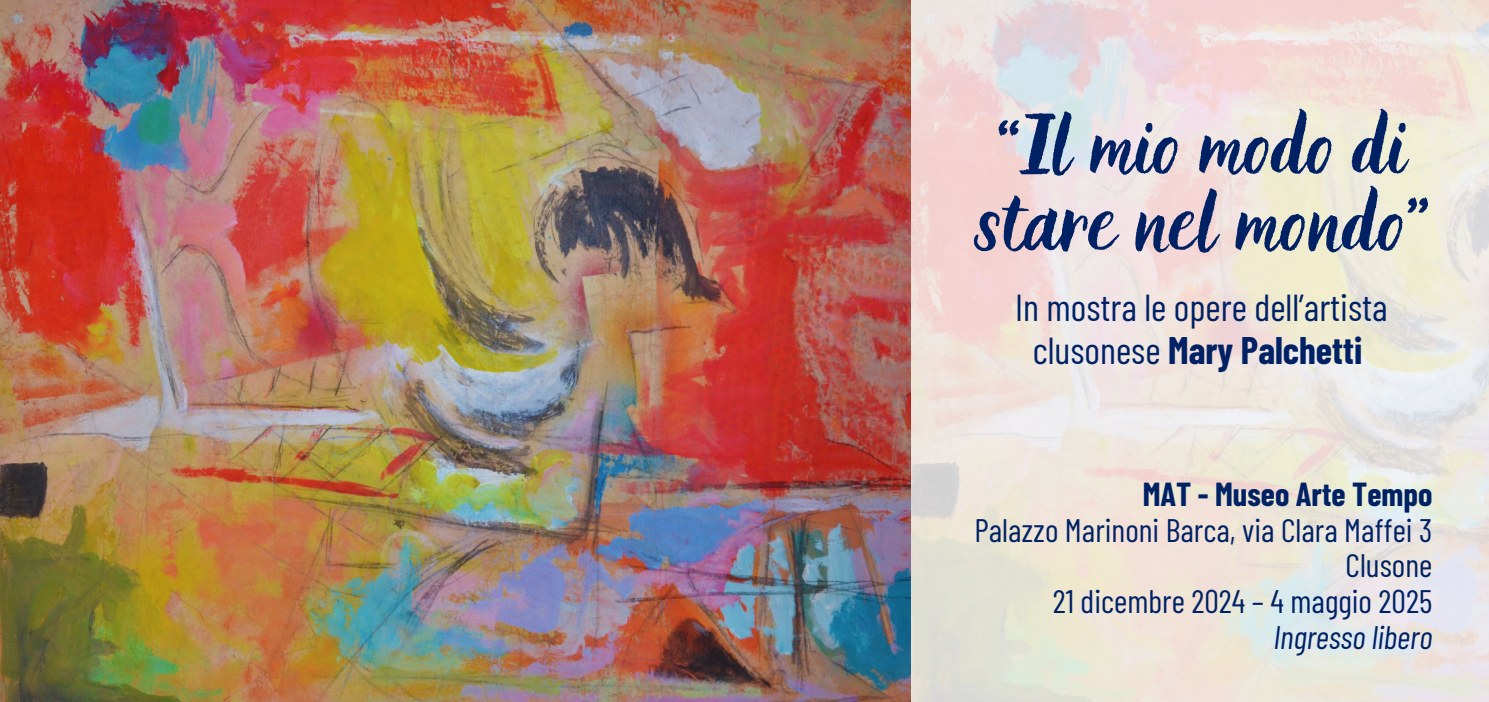
<style>
.page{position:relative;width:1489px;height:702px;background:#fff}
.page>*{position:absolute;margin:0;border:0;box-sizing:border-box;transform-origin:0 0}
.t1{font:65px/77px "Holla";color:#002265;text-align:center}
.t2{font:37.5px/43px "Barlow Condensed";color:#002265;text-align:center}
.t3{font:32.5px/35.5px "Barlow Condensed";color:#002265;text-align:right}
.t4{font:700 32.5px "Barlow Condensed";color:#002265}
.t5{font:italic 32.5px "Barlow Condensed";color:#002265}
.s1{font-weight:700}
</style>
<div class="page">
<img style="left:0;top:0;width:911px;height:701px">
<p class="t1" style="left:976px;top:109px;width:453px">“Il mio modo di stare nel mondo”</p>
<p class="t2" style="left:1015px;top:284px;width:374px">In mostra le opere dell’artista clusonese <span class="s1">Mary Palchetti</span></p>
<h1 class="t4" style="left:1143px;top:473px;width:291px">MAT - Museo Arte Tempo</h1>
<h2 class="t3" style="left:974px;top:510px;width:459px">Palazzo Marinoni Barca, via Clara Maffei 3<br>Clusone</h2>
<p class="t3" style="left:1053px;top:581px;width:381px">21 dicembre 2024 – 4 maggio 2025</p>
<p class="t5" style="left:1273px;top:615px;width:160px">Ingresso libero</p>
</div>
